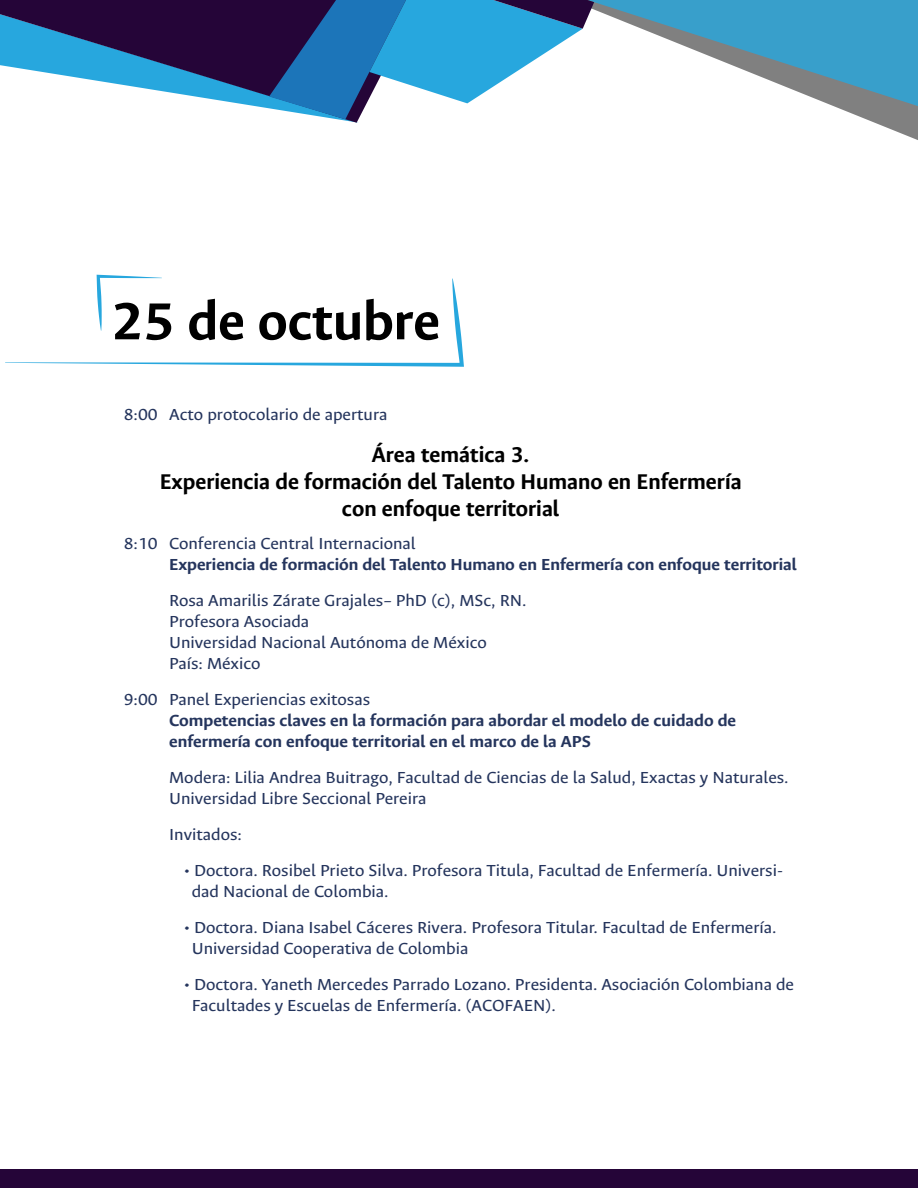
<style>
.page{position:relative;width:918px;height:1188px;background:#fff}
.page>*{position:absolute;margin:0;border:0;box-sizing:border-box;transform-origin:0 0}
.t1{font:700 58.5px "Ancizar Sans";color:#000}
.t2{font:700 24px/27px "Ancizar Sans";color:#000;text-align:center}
.t3{font:18px/21px "Ancizar Sans";color:#25355d;scale:1.05 1}
.t4{font:700 18px/21px "Ancizar Sans";color:#25355d;scale:1.05 1}
</style>
<div class="page">
<svg style="left:594px;top:0;width:324px;height:128px"></svg>
<svg style="left:0;top:0;width:594px;height:123px"></svg>
<div style="left:0;top:1170px;width:918px;height:18px;background:#250538"></div>
<svg style="left:5px;top:275px;width:459px;height:92px"></svg>
<h1 class="t1" style="left:112px;top:289px;width:330px">25 de octubre</h1>
<p class="t3" style="left:124px;top:404px;width:253px">8:00 Acto protocolario de apertura</p>
<h2 class="t2" style="left:160px;top:441px;width:583px">Área temática 3.<br>Experiencia de formación del Talento Humano en Enfermería con enfoque territorial</h2>
<p class="t3" style="left:124px;top:533px;width:34px">8:10</p>
<p class="t3" style="left:124px;top:689px;width:34px">9:00</p>
<p class="t3" style="left:169px;top:533px;width:236px">Conferencia Central Internacional</p>
<p class="t4" style="left:169px;top:554px;width:599px">Experiencia de formación del Talento Humano en Enfermería con enfoque territorial</p>
<p class="t3" style="left:169px;top:590px;width:342px">Rosa Amarilis Zárate Grajales– PhD (c), MSc, RN.<br>Profesora Asociada<br>Universidad Nacional Autónoma de México<br>País: México</p>
<p class="t3" style="left:169px;top:689px;width:193px">Panel Experiencias exitosas</p>
<p class="t4" style="left:169px;top:710px;width:542px">Competencias claves en la formación para abordar el modelo de cuidado de enfermería con enfoque territorial en el marco de la APS</p>
<p class="t3" style="left:169px;top:767px;width:592px">Modera: Lilia Andrea Buitrago, Facultad de Ciencias de la Salud, Exactas y Naturales.<br>Universidad Libre Seccional Pereira</p>
<p class="t3" style="left:169px;top:824px;width:71px">Invitados:</p>
<p class="t3" style="left:192px;top:860px;width:565px;text-indent:-8px">• Doctora. Rosibel Prieto Silva. Profesora Titula, Facultad de Enfermería. Universi&shy;dad Nacional de Colombia.</p>
<p class="t3" style="left:192px;top:917px;width:559px;text-indent:-8px">• Doctora. Diana Isabel Cáceres Rivera. Profesora Titular. Facultad de Enfermería.<br>Universidad Cooperativa de Colombia</p>
<p class="t3" style="left:192px;top:974px;width:575px;text-indent:-8px">• Doctora. Yaneth Mercedes Parrado Lozano. Presidenta. Asociación Colombiana de<br>Facultades y Escuelas de Enfermería. (ACOFAEN).</p>
</div>
